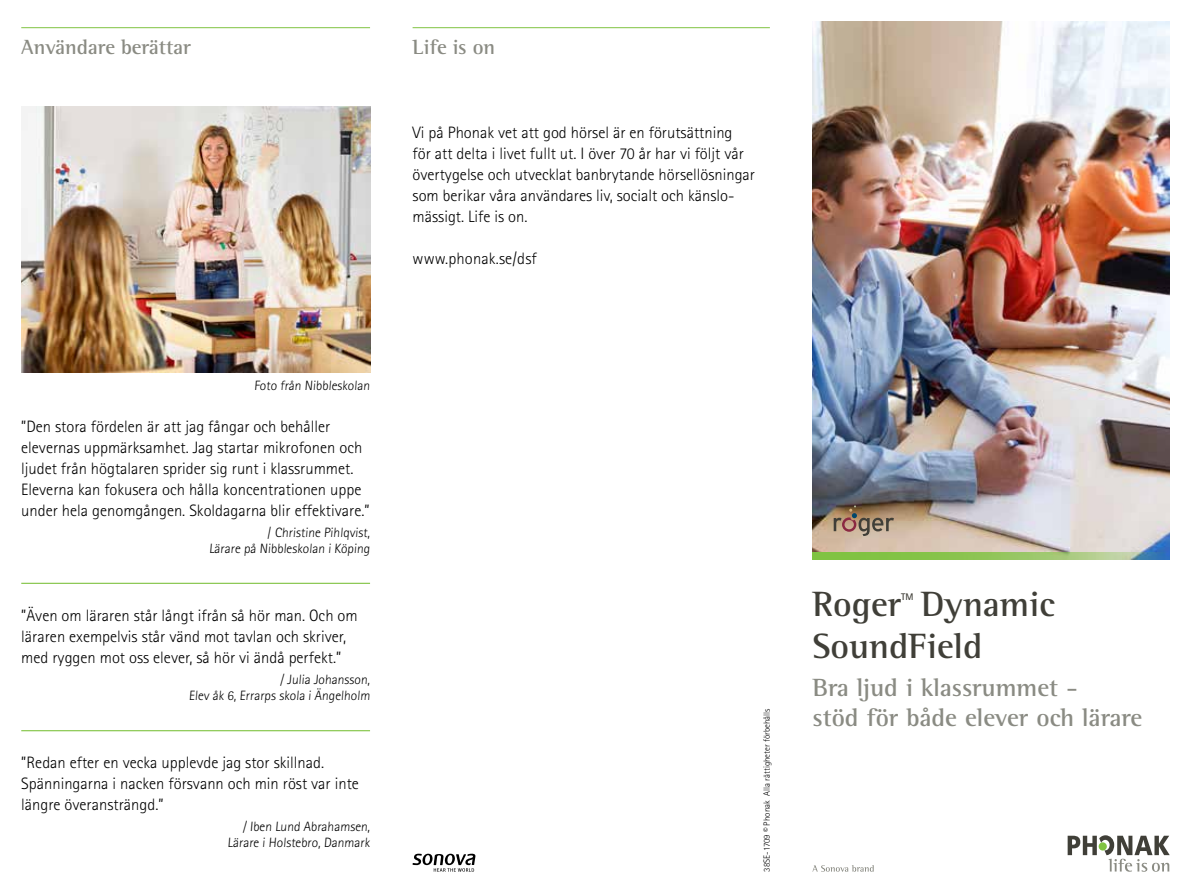
<style>
.page{position:relative;width:1191px;height:893px;background:#fff}
.page>*{position:absolute;margin:0;border:0;box-sizing:border-box;transform-origin:0 0}
.t1{font:700 36px/42px "Rotis Semi Serif Pro";color:#403f38}
.t2{font:700 25.5px/30px "Rotis Semi Serif Pro";color:#8a8b83}
.t3{font:700 21px "Rotis Semi Serif Pro";color:#8a8b83}
.t4{font:300 16.5px/21px "Rotis Sans Serif Pro";color:#000}
.t5{font:300 13.5px/16.5px "Rotis Sans Serif Pro";color:#000;text-align:right}
.t6{font:700 9.6px "Rotis Sans Serif Pro";color:#403f38}
.t7{font:300 9px "Rotis Sans Serif Pro";color:#000}
</style>
<div class="page">
<img style="left:812px;top:21px;width:357px;height:531px">
<svg style="left:812px;top:552px;width:357px;height:8px;background:#8cbf68"></svg>
<svg style="left:1067px;top:835px;width:102px;height:37px"></svg>
<hr style="left:412px;top:27px;width:358px;height:1px;background:#80c342">
<svg style="left:833px;top:505px;width:61px;height:31px;background:#997f67"></svg>
<svg style="left:412px;top:854px;width:63px;height:18px"></svg>
<svg style="left:812px;top:865px;width:61px;height:7px"></svg>
<hr style="left:21px;top:27px;width:349px;height:1px;background:#80c342">
<img style="left:21px;top:106px;width:349px;height:266px">
<hr style="left:21px;top:583px;width:349px;height:1px;background:#80c342">
<hr style="left:21px;top:730px;width:349px;height:1px;background:#80c342">
<p class="t3" style="left:21px;top:34px;width:171px">Användare berättar</p>
<p class="t3" style="left:412px;top:34px;width:84px">Life is on</p>
<p class="t4" style="left:412px;top:122px;width:344px">Vi på Phonak vet att god hörsel är en förutsättning<br>för att delta i livet fullt ut. I över 70 år har vi följt vår övertygelse och utvecklat banbrytande hörsellösningar som berikar våra användares liv, socialt och känslo&shy;mässigt. Life is on.</p>
<p class="t4" style="left:412px;top:248px;width:126px">www.phonak.se/dsf</p>
<p class="t5" style="left:254px;top:377px;width:119px">Foto från Nibbleskolan</p>
<p class="t4" style="left:21px;top:416px;width:350px">”Den stora fördelen är att jag fångar och behåller elevernas uppmärksamhet. Jag startar mikrofonen och ljudet från högtalaren sprider sig runt i klassrummet.<br>Eleverna kan fokusera och hålla koncentrationen uppe under hela genomgången. Skoldagarna blir effektivare.”</p>
<p class="t5" style="left:209px;top:524px;width:164px">/ Christine Pihlqvist,<br>Lärare på Nibbleskolan i Köping</p>
<p class="t4" style="left:21px;top:605px;width:338px">”Även om läraren står långt ifrån så hör man. Och om läraren exempelvis står vänd mot tavlan och skriver, med ryggen mot oss elever, så hör vi ändå perfekt.”</p>
<p class="t5" style="left:189px;top:671px;width:184px">/ Julia Johansson,<br>Elev åk 6, Errarps skola i Ängelholm</p>
<p class="t4" style="left:21px;top:752px;width:339px">”Redan efter en vecka upplevde jag stor skillnad.<br>Spänningarna i nacken försvann och min röst var inte längre överansträngd.”</p>
<p class="t5" style="left:227px;top:818px;width:145px">/ Iben Lund Abrahamsen,<br>Lärare i Holstebro, Danmark</p>
<p class="t7" style="left:761px;top:872px;width:165px;rotate:-90deg">38SE-1709 © Phonak Alla rättigheter förbehålls</p>
<h1 class="t1" style="left:812px;top:583px;width:244px;text-indent:109px">Dynamic<br>SoundField</h1>
<h1 class="t1" style="left:812px;top:583px;width:90px">Roger</h1>
<p class="t6" style="left:901px;top:591px;width:14px">TM</p>
<h2 class="t2" style="left:812px;top:672px;width:331px">Bra ljud i klassrummet -<br>stöd för både elever och lärare</h2>
</div>
